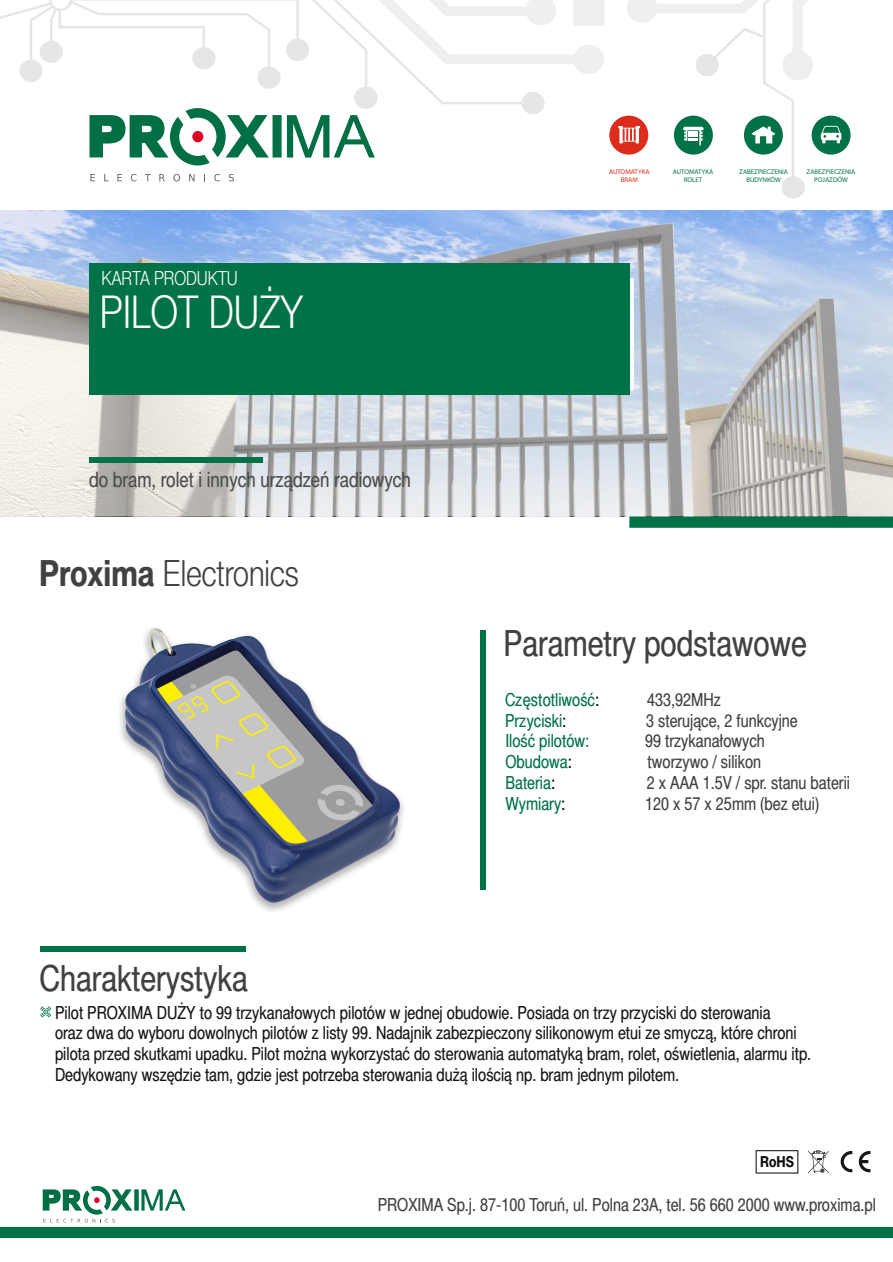
<style>
.page{position:relative;width:893px;height:1262px;background:#fff}
.page>*{position:absolute;margin:0;border:0;box-sizing:border-box;transform-origin:0 0}
.t1{font:45px "Switzer Cnd EFN Light";color:#fff}
.t2{font:36px "Switzer Cnd EFN";color:#414140}
.t3{font:36px "Switzer Cnd EFN Light";color:#414140}
.t4{font:21px "Switzer Cnd EFN";color:#4e4e4d}
.t5{font:19.35px "Switzer Cnd EFN Light";color:#fff}
.t6{font:18px/20.7px "Switzer Cnd EFN";color:#151616}
.t7{font:18px "Switzer Cnd EFN";color:#414140}
.t8{font:18px "Switzer Cnd EFN";color:#007248}
.t9{font:18px "Switzer Cnd EFN";color:#40403f}
.t10{font:18px "Switzer Cnd EFN";color:#007348}
.t11{font:700 15.15px "Switzer Cnd EFN";color:#0c0d0c}
.t12{font:6.75px/8.2px "Myriad Pro";color:#007248;text-align:center}
.t13{font:6.75px/8.2px "Myriad Pro";color:#dd2b1c;text-align:center}
.s1{font-family:"Switzer Cnd EFN";font-weight:700}
.s2{color:#000}
.s3{font-family:"Dingbests";color:#007248}
</style>
<div class="page">
<img style="left:64px;top:628px;width:339px;height:324px">
<svg style="left:544px;top:0;width:60px;height:74px"></svg>
<svg style="left:0;top:0;width:544px;height:114px"></svg>
<div style="left:0;top:1227px;width:893px;height:11px;background:#007248"></div>
<svg style="left:90px;top:174px;width:5px;height:7px"></svg>
<svg style="left:104px;top:174px;width:5px;height:7px"></svg>
<svg style="left:117px;top:174px;width:5px;height:7px"></svg>
<svg style="left:131px;top:174px;width:5px;height:7px"></svg>
<svg style="left:145px;top:174px;width:6px;height:7px"></svg>
<svg style="left:159px;top:174px;width:6px;height:7px"></svg>
<svg style="left:173px;top:174px;width:7px;height:7px"></svg>
<svg style="left:189px;top:174px;width:5px;height:7px"></svg>
<svg style="left:214px;top:174px;width:6px;height:7px"></svg>
<svg style="left:229px;top:174px;width:5px;height:7px"></svg>
<svg style="left:89px;top:108px;width:286px;height:57px"></svg>
<div style="left:192px;top:131px;width:11px;height:11px;background:#de0024;border-radius:50%"></div>
<div style="left:811px;top:116px;width:39px;height:39px;background:#007248;border-radius:50%"></div>
<svg style="left:820px;top:126px;width:21px;height:17px"></svg>
<div style="left:609px;top:116px;width:39px;height:39px;background:#dd2b1c;border-radius:50%"></div>
<svg style="left:618px;top:0;width:195px;height:199px"></svg>
<div style="left:480px;top:630px;width:6px;height:260px;background:#007248"></div>
<div style="left:41px;top:946px;width:205px;height:5px;background:#007248"></div>
<svg style="left:43px;top:1185px;width:142px;height:37px"></svg>
<div style="left:1px;top:211px;width:892px;height:305px;background:#fff;opacity:.44"></div>
<div style="left:89px;top:457px;width:173px;height:6px;background:#007248"></div>
<div style="left:629px;top:516px;width:264px;height:12px;background:#007248"></div>
<div style="left:89px;top:263px;width:540px;height:132px;background:#007248"></div>
<svg style="left:807px;top:1150px;width:21px;height:23px"></svg>
<svg style="left:858px;top:1151px;width:12px;height:21px"></svg>
<svg style="left:840px;top:1151px;width:12px;height:21px"></svg>
<svg style="left:755px;top:1150px;width:43px;height:23px"></svg>
<p class="t5" style="left:101px;top:271px;width:138px">KARTA PRODUKTU</p>
<h1 class="t1" style="left:100px;top:296px;width:205px">PILOT DUŻY</h1>
<p class="t4" style="left:89px;top:472px;width:323px">do bram, rolet i innych urządzeń radiowych</p>
<h2 class="t3" style="left:39px;top:560px;width:261px"><span class="s1">Proxima</span> Electronics</h2>
<h2 class="t2" style="left:39px;top:964px;width:210px">Charakterystyka</h2>
<p class="t13" style="left:609px;top:168px;width:42px">AUTOMATYKA<br>BRAM</p>
<p class="t12" style="left:672px;top:168px;width:42px">AUTOMATYKA</p>
<p class="t12" style="left:683px;top:176px;width:20px">ROLET</p>
<p class="t12" style="left:739px;top:168px;width:50px">ZABEZPIECZENIA<br>BUDYNKÓW</p>
<p class="t12" style="left:806px;top:168px;width:50px">ZABEZPIECZENIA<br>POJAZDÓW</p>
<h2 class="t2" style="left:503px;top:630px;width:305px">Parametry podstawowe</h2>
<p class="t8" style="left:505px;top:693px;width:95px">Częstotliwość<span class="s2">:</span></p>
<p class="t7" style="left:647px;top:693px;width:75px">433,92MHz</p>
<p class="t8" style="left:505px;top:713px;width:63px">Przyciski<span class="s2">:</span></p>
<p class="t7" style="left:646px;top:713px;width:153px">3 sterujące, 2 funkcyjne</p>
<p class="t10" style="left:505px;top:734px;width:85px">Ilość pilotów:</p>
<p class="t9" style="left:645px;top:734px;width:121px">99 trzykanałowych</p>
<p class="t8" style="left:505px;top:755px;width:68px">Obudowa<span class="s2">:</span></p>
<p class="t7" style="left:647px;top:755px;width:115px">tworzywo / silikon</p>
<p class="t8" style="left:505px;top:776px;width:51px">Bateria<span class="s2">:</span></p>
<p class="t7" style="left:647px;top:776px;width:205px">2 x AAA 1.5V / spr. stanu baterii</p>
<p class="t8" style="left:505px;top:796px;width:61px">Wymiary<span class="s2">:</span></p>
<p class="t7" style="left:645px;top:796px;width:176px">120 x 57 x 25mm (bez etui)</p>
<p class="t6" style="left:38px;top:1003px;width:734px"><span class="s3">t</span>Pilot PROXIMA DUŻY to 99 trzykanałowych pilotów w jednej obudowie. Posiada on trzy przyciski do sterowania</p>
<p class="t6" style="left:55px;top:1024px;width:757px">oraz dwa do wyboru dowolnych pilotów z listy 99. Nadajnik zabezpieczony silikonowym etui ze smyczą, które chroni pilota przed skutkami upadku. Pilot można wykorzystać do sterowania automatyką bram, rolet, oświetlenia, alarmu itp.<br>Dedykowany wszędzie tam, gdzie jest potrzeba sterowania dużą ilością np. bram jednym pilotem.</p>
<p class="t11" style="left:760px;top:1155px;width:35px">RoHS</p>
<p class="t7" style="left:378px;top:1198px;width:500px">PROXIMA Sp.j. 87-100 Toruń, ul. Polna 23A, tel. 56 660 2000 www.proxima.pl</p>
</div>
